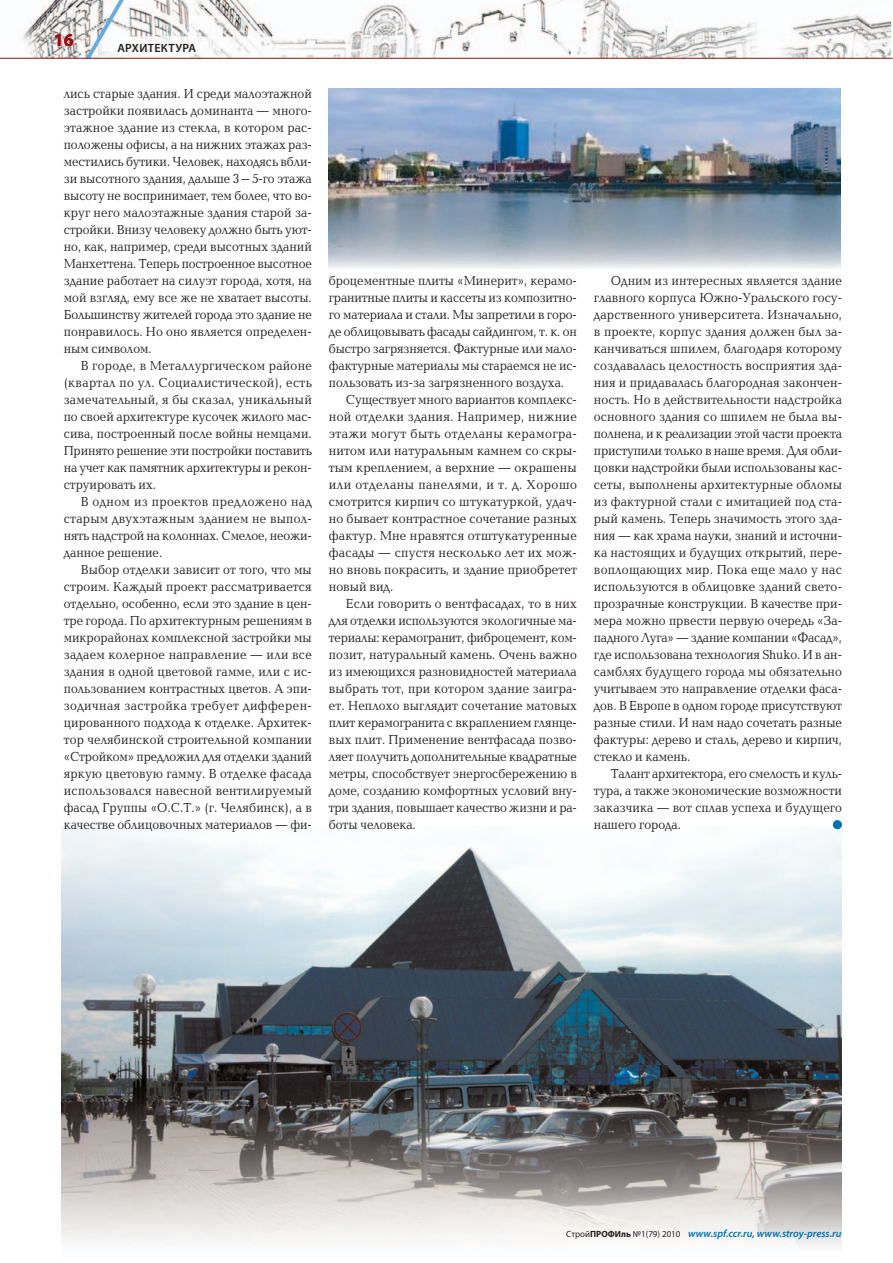
<style>
.page{position:relative;width:893px;height:1263px;background:#fff}
.page>*{position:absolute;margin:0;border:0;box-sizing:border-box;transform-origin:0 0}
.t1{font:700 18px "Myriad Pro";color:#941114}
.t2{font:13.5px/17px "Baltica C";color:#231f20;text-align:justify;scale:.9 1}
.t3{font:13.5px "Baltica C";color:#231f20;scale:.91 1}
.t4{font:13.5px "Baltica C";letter-spacing:.02em;color:#231f20;scale:.9 1}
.t5{font:13.5px "Baltica C";letter-spacing:.03em;color:#231f20;scale:.91 1}
.t6{font:13.5px "Baltica C";letter-spacing:.035em;color:#231f20;scale:.91 1}
.t7{font:13.5px "Baltica C";letter-spacing:.04em;color:#231f20;scale:.91 1}
.t8{font:13.5px "Baltica C";letter-spacing:.02em;color:#231f20;scale:.91 1}
.t9{font:600 12px "Myriad Pro";letter-spacing:.025em;color:#231f20}
.t10{font:italic 600 10.5px "Myriad Pro";color:#0073ae}
.s1{font-weight:400;font-style:normal;font-size:9px;color:#231f20}
.s2{font-weight:700;font-style:normal;font-size:9px;color:#231f20}
</style>
<div class="page">
<img style="left:62px;top:826px;width:780px;height:421px">
<img style="left:0;top:0;width:891px;height:58px">
<img style="left:133px;top:37px;width:327px;height:21px">
<svg style="left:86px;top:0;width:47px;height:58px"></svg>
<hr style="left:0;top:58px;width:892px;height:1px;background:#941114">
<img style="left:329px;top:88px;width:512px;height:180px">
<div style="left:833px;top:820px;width:9px;height:9px;background:#0073ae;border-radius:50%"></div>
<h1 class="t1" style="left:54px;top:33px;width:21px">16</h1>
<p class="t9" style="left:117px;top:44px;width:80px">АРХИТЕКТУРА</p>
<p class="t2" style="left:64px;top:86px;width:277px">лись старые здания. И среди малоэтажной застройки появилась доминанта — много&shy;этажное здание из стекла, в котором рас&shy;положены офисы, а на нижних этажах раз&shy;местились бутики. Человек, находясь вбли&shy;зи высотного здания, дальше 3–5-го этажа высоту не воспринимает, тем более, что во&shy;круг него малоэтажные здания старой за&shy;стройки. Внизу человеку должно быть уют&shy;но, как, например, среди высотных зданий Манхеттена. Теперь построенное высотное здание работает на силуэт города, хотя, на мой взгляд, ему все же не хватает высоты.<br>Большинству жителей города это здание не понравилось. Но оно является определен&shy;ным символом.</p>
<p class="t2" style="left:64px;top:358px;width:277px;text-indent:17px">В городе, в Металлургическом районе (квартал по ул. Социалистической), есть замечательный, я бы сказал, уникальный по своей архитектуре кусочек жилого мас&shy;сива, построенный после войны немцами.<br>Принято решение эти постройки поставить на учет как памятник архитектуры и рекон&shy;струировать их.</p>
<p class="t2" style="left:64px;top:494px;width:277px;text-indent:17px">В одном из проектов предложено над старым двухэтажным зданием не выпол&shy;нять надстрой на колоннах. Смелое, неожи&shy;данное решение.</p>
<p class="t2" style="left:64px;top:562px;width:277px;text-indent:17px">Выбор отделки зависит от того, что мы строим. Каждый проект рассматривается отдельно, особенно, если это здание в цен&shy;тре города. По архитектурным решениям в микрорайонах комплексной застройки мы задаем колерное направление — или все здания в одной цветовой гамме, или с ис&shy;пользованием контрастных цветов. А эпи&shy;зодичная застройка требует дифферен&shy;цированного подхода к отделке. Архитек&shy;тор челябинской строительной компании «Стройком» предложил для отделки зданий яркую цветовую гамму. В отделке фасада использовался навесной вентилируемый фасад Группы «О.С.Т.» (г. Челябинск), а в качестве облицовочных материалов — фи-</p>
<p class="t2" style="left:329px;top:273px;width:277px">броцементные плиты «Минерит», керамо-</p>
<p class="t2" style="left:329px;top:290px;width:277px">гранитные плиты и кассеты из композитно-</p>
<p class="t2" style="left:329px;top:307px;width:277px">го материала и стали. Мы запретили в горо-</p>
<p class="t2" style="left:329px;top:324px;width:277px">де облицовывать фасады сайдингом, т. к. он</p>
<p class="t2" style="left:329px;top:341px;width:277px">быстро загрязняется. Фактурные или мало-</p>
<p class="t2" style="left:329px;top:358px;width:277px">фактурные материалы мы стараемся не ис-</p>
<p class="t2" style="left:329px;top:375px;width:263px">пользовать из-за загрязненного воздуха.</p>
<p class="t3" style="left:346px;top:394px;width:255px">Существует много вариантов комплекс-</p>
<p class="t5" style="left:329px;top:411px;width:274px">ной отделки здания. Например, нижние</p>
<p class="t6" style="left:329px;top:428px;width:274px">этажи могут быть отделаны керамогра-</p>
<p class="t3" style="left:329px;top:445px;width:274px">нитом или натуральным камнем со скры-</p>
<p class="t3" style="left:329px;top:462px;width:274px">тым креплением, а верхние — окрашены</p>
<p class="t7" style="left:329px;top:479px;width:274px">или отделаны панелями, и т. д. Хорошо</p>
<p class="t3" style="left:329px;top:496px;width:274px">смотрится кирпич со штукатуркой, удач-</p>
<p class="t3" style="left:329px;top:513px;width:274px">но бывает контрастное сочетание разных</p>
<p class="t3" style="left:329px;top:530px;width:274px">фактур. Мне нравятся отштукатуренные</p>
<p class="t8" style="left:329px;top:547px;width:274px">фасады — спустя несколько лет их мож-</p>
<p class="t3" style="left:329px;top:564px;width:274px">но вновь покрасить, и здание приобретет</p>
<p class="t3" style="left:329px;top:581px;width:72px">новый вид.</p>
<p class="t4" style="left:346px;top:598px;width:258px">Если говорить о вентфасадах, то в них</p>
<p class="t2" style="left:329px;top:613px;width:277px">для отделки используются экологичные ма-</p>
<p class="t2" style="left:329px;top:630px;width:277px">териалы: керамогранит, фиброцемент, ком-</p>
<p class="t2" style="left:329px;top:647px;width:277px">позит, натуральный камень. Очень важно</p>
<p class="t2" style="left:329px;top:664px;width:277px">из имеющихся разновидностей материала</p>
<p class="t4" style="left:329px;top:683px;width:277px">выбрать тот, при котором здание заигра-</p>
<p class="t2" style="left:329px;top:698px;width:277px">ет. Неплохо выглядит сочетание матовых</p>
<p class="t2" style="left:329px;top:715px;width:277px">плит керамогранита с вкраплением глянце-</p>
<p class="t2" style="left:329px;top:732px;width:277px">вых плит. Применение вентфасада позво-</p>
<p class="t2" style="left:329px;top:749px;width:277px">ляет получить дополнительные квадратные</p>
<p class="t2" style="left:329px;top:766px;width:277px">метры, способствует энергосбережению в</p>
<p class="t2" style="left:329px;top:783px;width:277px">доме, созданию комфортных условий вну-</p>
<p class="t2" style="left:329px;top:800px;width:277px">три здания, повышает качество жизни и ра-</p>
<p class="t2" style="left:329px;top:817px;width:98px">боты человека.</p>
<p class="t2" style="left:594px;top:273px;width:277px;text-indent:17px">Одним из интересных является здание главного корпуса Южно-Уральского госу&shy;дарственного университета. Изначально, в проекте, корпус здания должен был за&shy;канчиваться шпилем, благодаря которому создавалась целостность восприятия зда&shy;ния и придавалась благородная закончен&shy;ность. Но в действительности надстройка основного здания со шпилем не была вы&shy;полнена, и к реализации этой части проекта приступили только в наше время. Для обли&shy;цовки надстройки были использованы кас&shy;сеты, выполнены архитектурные обломы из фактурной стали с имитацией под ста&shy;рый камень. Теперь значимость этого зда&shy;ния — как храма науки, знаний и источни&shy;ка настоящих и будущих открытий, пере&shy;воплощающих мир. Пока еще мало у нас используются в облицовке зданий свето&shy;прозрачные конструкции. В качестве при&shy;мера можно првести первую очередь «За&shy;падного Луга» — здание компании «Фасад», где использована технология Shuko. И в ан&shy;самблях будущего города мы обязательно учитываем это направление отделки фаса&shy;дов. В Европе в одном городе присутствуют разные стили. И нам надо сочетать разные фактуры: дерево и сталь, дерево и кирпич, стекло и камень.</p>
<p class="t2" style="left:594px;top:766px;width:277px;text-indent:17px">Талант архитектора, его смелость и куль&shy;тура, а также экономические возможности заказчика — вот сплав успеха и будущего нашего города.</p>
<p class="t10" style="left:566px;top:1230px;width:277px"><span class="s1">Cтрой</span><span class="s2">ПРОФИль</span> <span class="s1">№1(79) 2010</span> www.spf.ccr.ru, www.stroy-press.ru</p>
</div>
